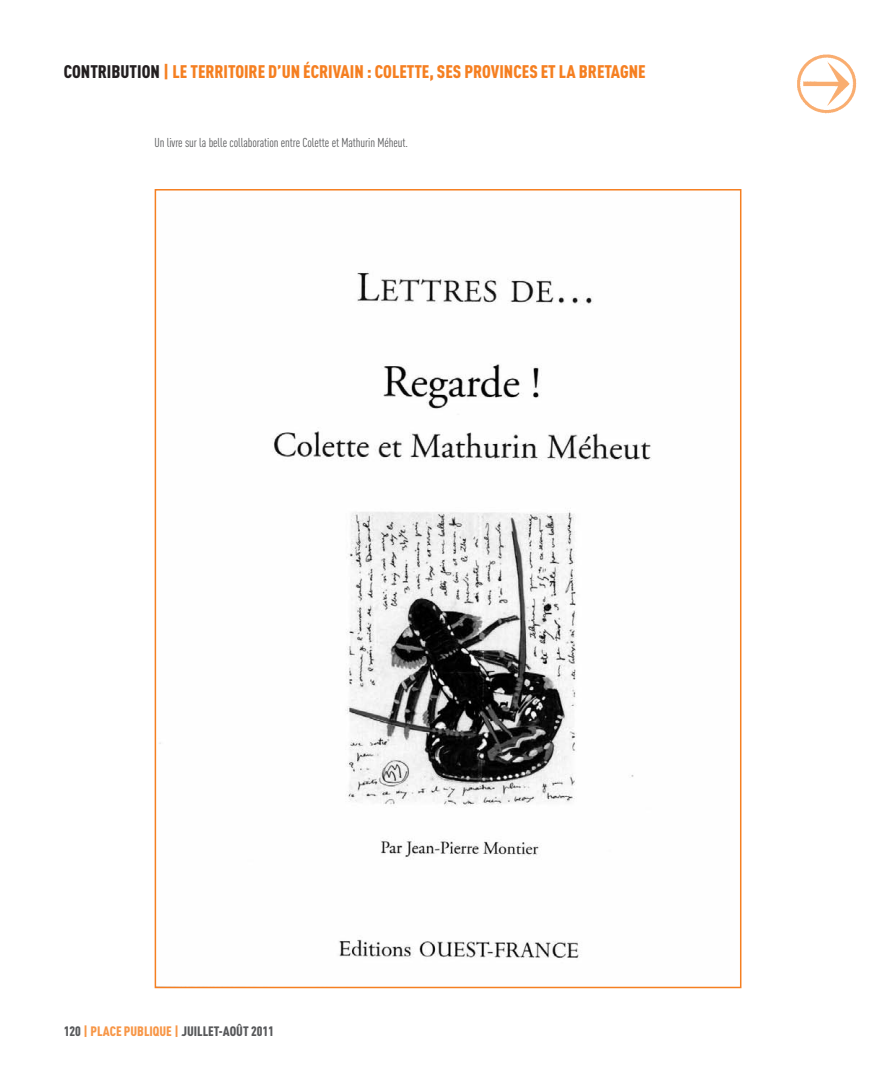
<style>
.page{position:relative;width:893px;height:1085px;background:#fff}
.page>*{position:absolute;margin:0;border:0;box-sizing:border-box;transform-origin:0 0}
.t1{font:900 18px "DIN Cond";color:#f57f21}
.t2{font:900 13.5px "DIN Cond";color:#57585a}
.t3{font:12.75px "DIN Cond";letter-spacing:-.01em;color:#57585a}
.s1{color:#231f20}
.s2{color:#f79647}
</style>
<div class="page">
<img style="left:797px;top:54px;width:60px;height:60px">
<img style="left:159px;top:272px;width:493px;height:686px">
<p class="t1" style="left:64px;top:60px;width:583px"><span class="s1">CONTRIBUTION</span> | LE TERRITOIRE D’UN ÉCRIVAIN : COLETTE, SES PROVINCES ET LA BRETAGNE</p>
<p class="t3" style="left:155px;top:135px;width:255px">Un livre sur la belle collaboration entre Colette et Mathurin Méheut.</p>
<p class="t2" style="left:64px;top:1022px;width:212px">120 <span class="s2">| PLACE PUBLIQUE |</span> JUILLET-AOÛT 2011</p>
</div>
